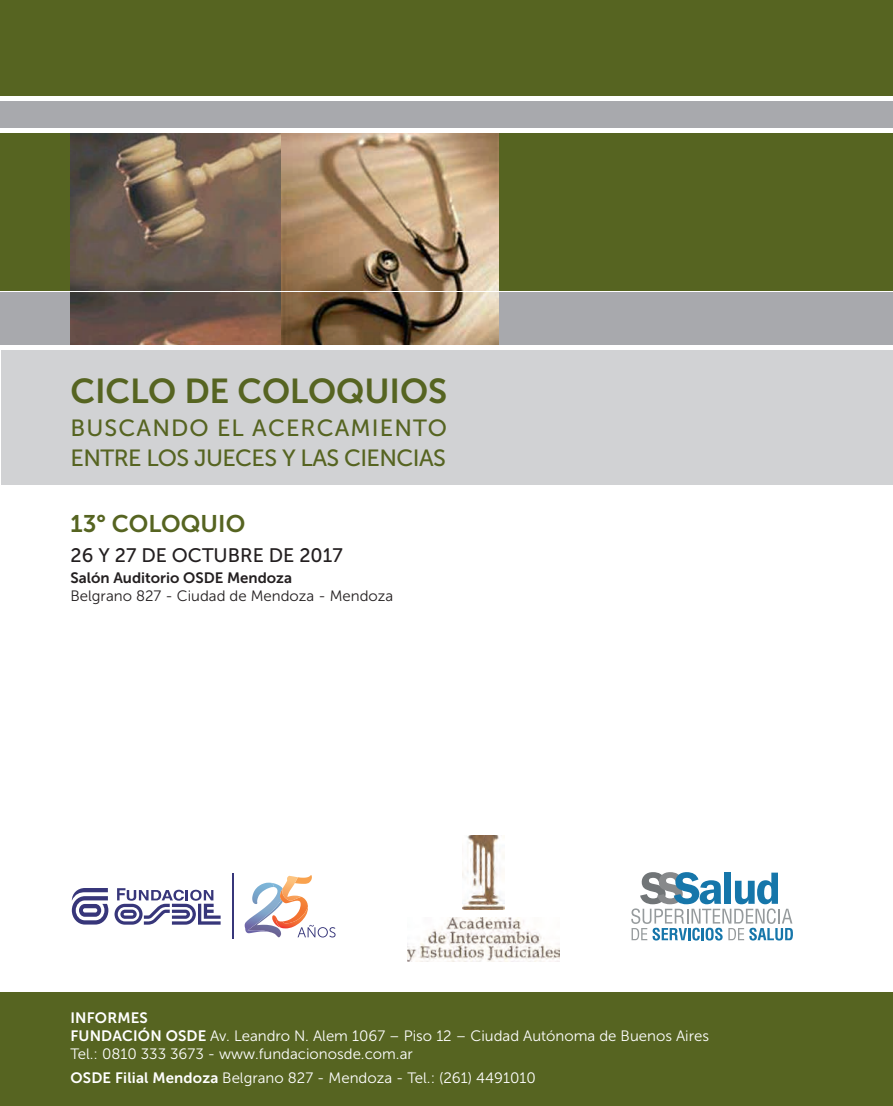
<style>
.page{position:relative;width:893px;height:1106px;background:#fff}
.page>*{position:absolute;margin:0;border:0;box-sizing:border-box;transform-origin:0 0}
.t1{font:34.5px "Museo Sans 700";letter-spacing:-.005em;color:#566421}
.t2{font:24px "Museo Sans 700";color:#566421}
.t3{font:23.4px/29.8px "Museo Sans 500";letter-spacing:-.025em;color:#566421}
.t4{font:19.5px "Museo Sans 500";color:#231f20}
.t5{font:15px/18px "Museo Sans 300";color:#fff}
.t6{font:15px/18px "Museo Sans 300";color:#231f20}
.s1{font-family:"Museo Sans 700"}
</style>
<div class="page">
<div style="left:0;top:186px;width:893px;height:158px;background:#a8a9ad"></div>
<div style="left:0;top:134px;width:893px;height:158px;background:#566421"></div>
<div style="left:1px;top:350px;width:892px;height:135px;background:#d1d2d4"></div>
<img style="left:71px;top:134px;width:428px;height:210px">
<div style="left:0;top:0;width:893px;height:96px;background:#566421"></div>
<div style="left:0;top:101px;width:893px;height:26px;background:#a8a9ad"></div>
<div style="left:0;top:992px;width:893px;height:114px;background:#566421"></div>
<hr style="left:0;top:291px;width:893px;height:1px;background:#fff">
<img style="left:462px;top:835px;width:43px;height:74px">
<img style="left:408px;top:917px;width:151px;height:44px">
<svg style="left:298px;top:924px;width:38px;height:13px"></svg>
<img style="left:248px;top:933px;width:33px;height:4px">
<img style="left:245px;top:882px;width:38px;height:51px">
<svg style="left:280px;top:875px;width:32px;height:26px"></svg>
<img style="left:276px;top:906px;width:32px;height:22px">
<img style="left:282px;top:875px;width:19px;height:25px">
<hr style="left:232px;top:873px;width:1px;height:66px;background:#37367a">
<svg style="left:72px;top:888px;width:36px;height:36px"></svg>
<svg style="left:115px;top:888px;width:106px;height:36px"></svg>
<svg style="left:631px;top:872px;width:162px;height:68px"></svg>
<p class="t1" style="left:71px;top:372px;width:378px">CICLO DE COLOQUIOS</p>
<p class="t3" style="left:71px;top:413px;width:378px">BUSCANDO EL ACERCAMIENTO<br>ENTRE LOS JUECES Y LAS CIENCIAS</p>
<p class="t2" style="left:71px;top:510px;width:176px">13° COLOQUIO</p>
<p class="t4" style="left:71px;top:544px;width:274px">26 Y 27 DE OCTUBRE DE 2017</p>
<p class="t6" style="left:71px;top:568px;width:324px"><span class="s1">Salón Auditorio OSDE Mendoza<br></span>Belgrano 827 - Ciudad de Mendoza - Mendoza</p>
<p class="t5" style="left:71px;top:1008px;width:640px"><span class="s1">INFORMES<br>FUNDACIÓN OSDE</span> Av. Leandro N. Alem 1067 – Piso 12 – Ciudad Autónoma de Buenos Aires<br>Tel.: 0810 333 3673 - www.fundacionosde.com.ar</p>
<p class="t5" style="left:71px;top:1068px;width:467px"><span class="s1">OSDE Filial Mendoza</span> Belgrano 827 - Mendoza - Tel.: (261) 4491010</p>
</div>
